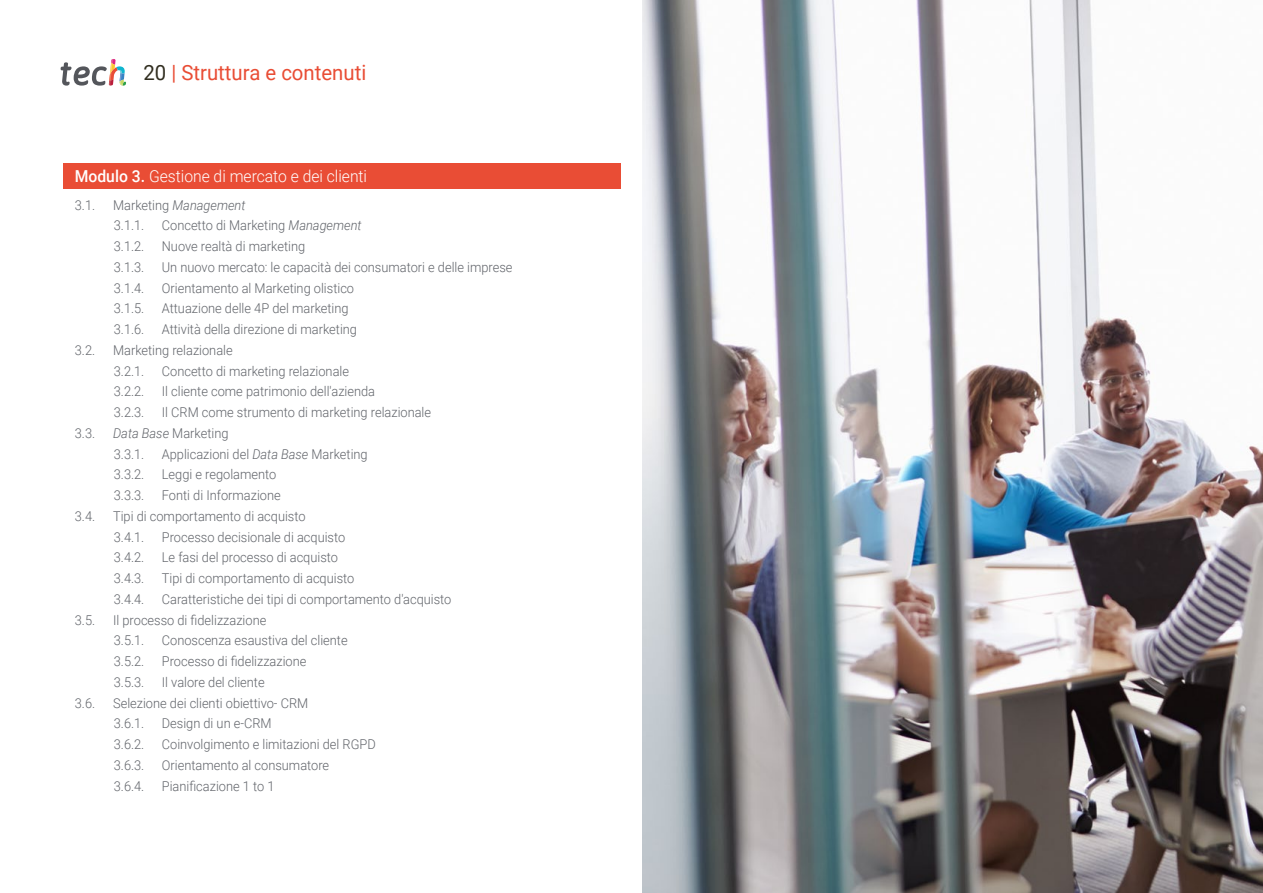
<style>
.page{position:relative;width:1263px;height:893px;background:#fff}
.page>*{position:absolute;margin:0;border:0;box-sizing:border-box;transform-origin:0 0}
.t1{font:21px "Roboto";color:#e94d35}
.t2{font:300 16.5px "Roboto";color:#fff;scale:.95 1}
.t3{font:300 13.5px/20.7px "Roboto";color:#61646a;scale:.95 1}
.s1{color:#312e20}
.s2{font-weight:500}
.s3{font-style:italic}
</style>
<div class="page">
<div style="left:64px;top:164px;width:557px;height:25px;background:#e94d35"></div>
<img style="left:642px;top:0;width:621px;height:893px">
<svg style="left:61px;top:59px;width:65px;height:27px"></svg>
<h1 class="t1" style="left:144px;top:57px;width:224px"><span class="s1">20</span> | Struttura e contenuti</h1>
<p class="t2" style="left:75px;top:165px;width:309px"><span class="s2">Modulo 3.</span> Gestione di mercato e dei clienti</p>
<p class="t3" style="left:75px;top:194px;width:23px">3.1.</p>
<p class="t3" style="left:113px;top:194px;width:141px">Marketing <span class="s3">Management<br></span>3.1.1.</p>
<p class="t3" style="left:162px;top:215px;width:212px">Concetto di Marketing <span class="s3">Management</span></p>
<p class="t3" style="left:114px;top:235px;width:34px">3.1.2.</p>
<p class="t3" style="left:162px;top:235px;width:152px">Nuove realtà di marketing</p>
<p class="t3" style="left:114px;top:256px;width:34px">3.1.3.</p>
<p class="t3" style="left:162px;top:256px;width:371px">Un nuovo mercato: le capacità dei consumatori e delle imprese</p>
<p class="t3" style="left:114px;top:277px;width:34px">3.1.4.</p>
<p class="t3" style="left:162px;top:277px;width:204px">Orientamento al Marketing olistico</p>
<p class="t3" style="left:114px;top:298px;width:34px">3.1.5.</p>
<p class="t3" style="left:162px;top:298px;width:198px">Attuazione delle 4P del marketing</p>
<p class="t3" style="left:114px;top:318px;width:34px">3.1.6.</p>
<p class="t3" style="left:162px;top:318px;width:207px">Attività della direzione di marketing</p>
<p class="t3" style="left:75px;top:339px;width:23px">3.2.</p>
<p class="t3" style="left:113px;top:339px;width:127px">Marketing relazionale<br>3.2.1.</p>
<p class="t3" style="left:162px;top:360px;width:199px">Concetto di marketing relazionale</p>
<p class="t3" style="left:114px;top:381px;width:34px">3.2.2.</p>
<p class="t3" style="left:162px;top:381px;width:226px">Il cliente come patrimonio dell'azienda</p>
<p class="t3" style="left:114px;top:401px;width:34px">3.2.3.</p>
<p class="t3" style="left:162px;top:401px;width:285px">Il CRM come strumento di marketing relazionale</p>
<p class="t3" style="left:75px;top:422px;width:23px">3.3.</p>
<p class="t3" style="left:113px;top:422px;width:123px"><span class="s3">Data Base</span> Marketing<br>3.3.1.</p>
<p class="t3" style="left:162px;top:443px;width:218px">Applicazioni del <span class="s3">Data Base</span> Marketing</p>
<p class="t3" style="left:114px;top:464px;width:34px">3.3.2.</p>
<p class="t3" style="left:162px;top:464px;width:122px">Leggi e regolamento</p>
<p class="t3" style="left:114px;top:484px;width:34px">3.3.3.</p>
<p class="t3" style="left:162px;top:484px;width:127px">Fonti di Informazione</p>
<p class="t3" style="left:75px;top:505px;width:23px">3.4.</p>
<p class="t3" style="left:113px;top:505px;width:204px">Tipi di comportamento di acquisto<br>3.4.1.</p>
<p class="t3" style="left:162px;top:526px;width:195px">Processo decisionale di acquisto</p>
<p class="t3" style="left:114px;top:547px;width:34px">3.4.2.</p>
<p class="t3" style="left:162px;top:547px;width:187px">Le fasi del processo di acquisto</p>
<p class="t3" style="left:114px;top:567px;width:34px">3.4.3.</p>
<p class="t3" style="left:162px;top:567px;width:204px">Tipi di comportamento di acquisto</p>
<p class="t3" style="left:114px;top:588px;width:34px">3.4.4.</p>
<p class="t3" style="left:162px;top:588px;width:306px">Caratteristiche dei tipi di comportamento d'acquisto</p>
<p class="t3" style="left:75px;top:609px;width:23px">3.5.</p>
<p class="t3" style="left:113px;top:609px;width:163px">Il processo di fidelizzazione<br>3.5.1.</p>
<p class="t3" style="left:162px;top:630px;width:197px">Conoscenza esaustiva del cliente</p>
<p class="t3" style="left:114px;top:650px;width:34px">3.5.2.</p>
<p class="t3" style="left:162px;top:650px;width:154px">Processo di fidelizzazione</p>
<p class="t3" style="left:114px;top:671px;width:34px">3.5.3.</p>
<p class="t3" style="left:162px;top:671px;width:110px">Il valore del cliente</p>
<p class="t3" style="left:75px;top:692px;width:23px">3.6.</p>
<p class="t3" style="left:113px;top:692px;width:207px">Selezione dei clienti obiettivo- CRM<br>3.6.1.</p>
<p class="t3" style="left:162px;top:713px;width:117px">Design di un e-CRM</p>
<p class="t3" style="left:114px;top:733px;width:34px">3.6.2.</p>
<p class="t3" style="left:162px;top:733px;width:227px">Coinvolgimento e limitazioni del RGPD</p>
<p class="t3" style="left:114px;top:754px;width:34px">3.6.3.</p>
<p class="t3" style="left:162px;top:754px;width:178px">Orientamento al consumatore</p>
<p class="t3" style="left:114px;top:775px;width:34px">3.6.4.</p>
<p class="t3" style="left:162px;top:775px;width:120px">Pianificazione 1 to 1</p>
</div>
